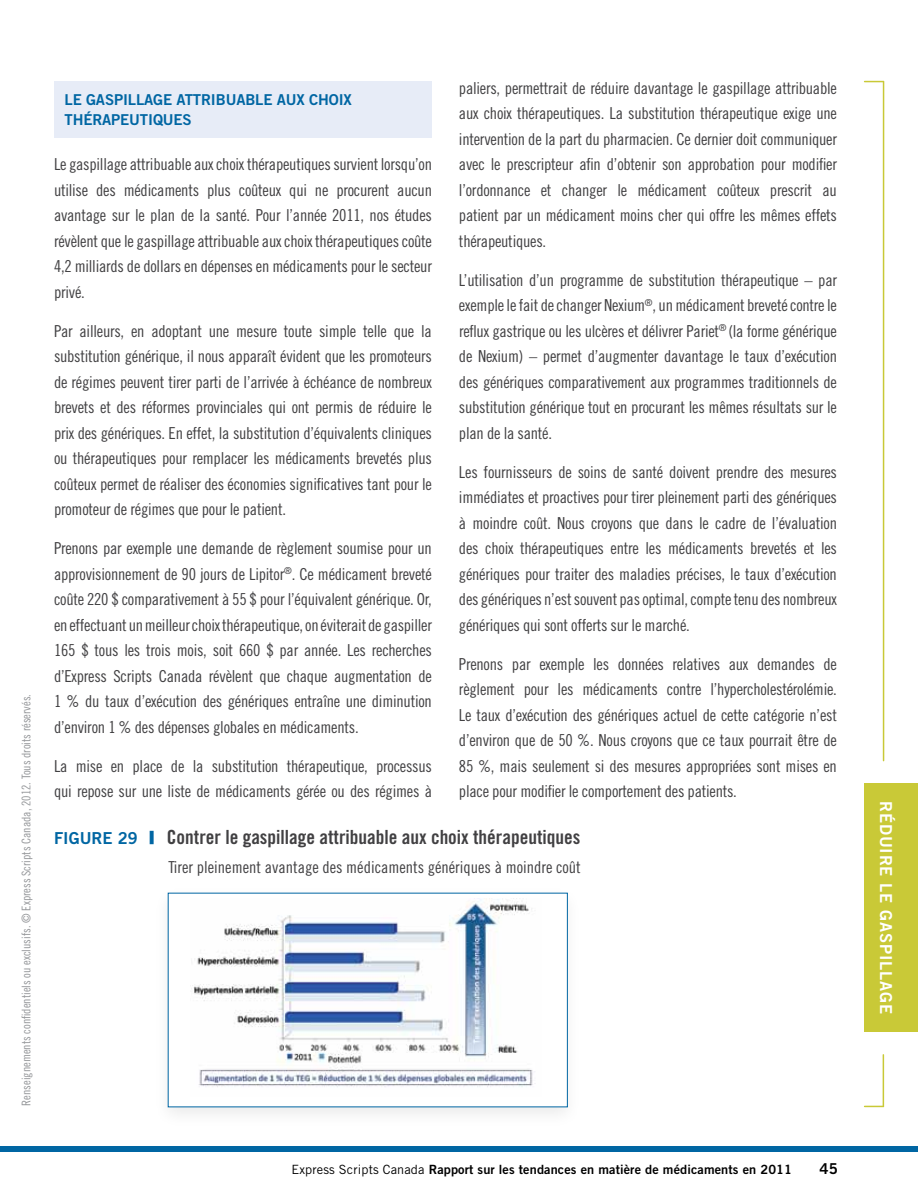
<style>
.page{position:relative;width:918px;height:1188px;background:#fff}
.page>*{position:absolute;margin:0;border:0;box-sizing:border-box;transform-origin:0 0}
.t1{font:19.5px "Trade Gothic Bold Cond Twenty";color:#414042}
.t2{font:16.5px/25.5px "Trade Gothic Cond Eighteen";letter-spacing:-.015em;color:#414042;text-align:justify}
.t3{font:16.5px "Trade Gothic Bold Two";letter-spacing:.05em;color:#fff}
.t4{font:15px/19.5px "Trade Gothic Bold Two";letter-spacing:-.01em;color:#0066a3}
.t5{font:15px "Trade Gothic Bold Two";color:#000}
.t6{font:12.75px "Trade Gothic Bold Two";letter-spacing:.01em;color:#000}
.t7{font:12px "Trade Gothic Cond Eighteen";color:#939598}
.s1{font-family:"Trade Gothic Bold Two";font-size:16.5px;color:#0066a3}
.s2{font-family:"Trade Gothic Bold Two";font-size:18px;color:#0066a3}
.s3{font-family:"Trade Gothic"}
</style>
<div class="page">
<div style="left:0;top:1146px;width:918px;height:6px;background:#0066a3"></div>
<div style="left:153px;top:885px;width:430px;height:244px;background:#000;opacity:.08"></div>
<div style="left:168px;top:893px;width:399px;height:214px;background:#fff"></div>
<img style="left:192px;top:898px;width:341px;height:189px">
<div style="left:54px;top:81px;width:378px;height:56px;background:#e1e8f6"></div>
<svg style="left:865px;top:81px;width:18px;height:1px"></svg>
<svg style="left:865px;top:1106px;width:18px;height:1px"></svg>
<hr style="left:883px;top:82px;width:1px;height:679px;background:#c9c937">
<hr style="left:883px;top:1055px;width:1px;height:51px;background:#c9c937">
<div style="left:864px;top:783px;width:54px;height:249px;background:#c9c937"></div>
<p class="t7" style="left:19px;top:1106px;width:413px;rotate:-90deg">Renseignements confidentiels ou exclusifs. © Express Scripts Canada, 2012. Tous droits réservés.</p>
<p class="t4" style="left:64px;top:90px;width:289px;text-indent:50px">PILLAG E ATTRIBUAB LE AUX CHOIX<br>THÉRAPEUTIQUES</p>
<p class="t4" style="left:64px;top:90px;width:32px">LE GAS</p>
<p class="t2" style="left:54px;top:152px;width:380px">Le gaspillage attribuable aux choix thérapeutiques survient lorsqu’on utilise des médicaments plus coûteux qui ne procurent aucun avantage sur le plan de la santé. Pour l’année 2011, nos études révèlent que le gaspillage attribuable aux choix thérapeutiques coûte 4,2 milliards de dollars en dépenses en médicaments pour le secteur privé.</p>
<p class="t2" style="left:54px;top:318px;width:380px">Par ailleurs, en adoptant une mesure toute simple telle que la substitution générique, il nous apparaît évident que les promoteurs de régimes peuvent tirer parti de l’arrivée à échéance de nombreux brevets et des réformes provinciales qui ont permis de réduire le prix des génériques. En effet, la substitution d’équivalents cliniques ou thérapeutiques pour remplacer les médicaments brevetés plus coûteux permet de réaliser des économies significatives tant pour le promoteur de régimes que pour le patient.</p>
<p class="t2" style="left:54px;top:536px;width:380px">Prenons par exemple une demande de règlement soumise pour un approvisionnement de 90 jours de Lipitor<sup>®</sup>. Ce médicament breveté coûte 220 $ comparativement à 55 $ pour l’équivalent générique. Or, en effectuant un meilleur choix thérapeutique, on éviterait de gaspiller 165 $ tous les trois mois, soit 660 $ par année. Les recherches d’Express Scripts Canada révèlent que chaque augmentation de 1 % du taux d’exécution des génériques entraîne une diminution d’environ 1 % des dépenses globales en médicaments.</p>
<p class="t2" style="left:54px;top:753px;width:380px">La mise en place de la substitution thérapeutique, processus qui repose sur une liste de médicaments gérée ou des régimes à</p>
<p class="t2" style="left:459px;top:75px;width:380px">paliers, permettrait de réduire davantage le gaspillage attribuable aux choix thérapeutiques. La substitution thérapeutique exige une intervention de la part du pharmacien. Ce dernier doit communiquer avec le prescripteur afin d’obtenir son approbation pour modifier l’ordonnance et changer le médicament coûteux prescrit au patient par un médicament moins cher qui offre les mêmes effets thérapeutiques.</p>
<p class="t2" style="left:459px;top:267px;width:380px">L’utilisation d’un programme de substitution thérapeutique – par exemple le fait de changer Nexium<sup>®</sup>, un médicament breveté contre le reflux gastrique ou les ulcères et délivrer Pariet<sup>®</sup> (la forme générique de Nexium) – permet d’augmenter davantage le taux d’exécution des génériques comparativement aux programmes traditionnels de substitution générique tout en procurant les mêmes résultats sur le plan de la santé.</p>
<p class="t2" style="left:459px;top:459px;width:380px">Les fournisseurs de soins de santé doivent prendre des mesures immédiates et proactives pour tirer pleinement parti des génériques à moindre coût. Nous croyons que dans le cadre de l’évaluation des choix thérapeutiques entre les médicaments brevetés et les génériques pour traiter des maladies précises, le taux d’exécution des génériques n’est souvent pas optimal, compte tenu des nombreux génériques qui sont offerts sur le marché.</p>
<p class="t2" style="left:459px;top:651px;width:380px">Prenons par exemple les données relatives aux demandes de règlement pour les médicaments contre l’hypercholestérolémie.<br>Le taux d’exécution des génériques actuel de cette catégorie n’est d’environ que de 50 %. Nous croyons que ce taux pourrait être de 85 %, mais seulement si des mesures appropriées sont mises en place pour modifier le comportement des patients.</p>
<p class="t1" style="left:54px;top:826px;width:528px"><span class="s1">FIGURE 29</span> <span class="s2">|</span> Contrer le gaspillage attribuable aux choix thérapeutiques</p>
<p class="t2" style="left:168px;top:854px;width:414px">Tirer pleinement avantage des médicaments génériques à moindre coût</p>
<p class="t6" style="left:292px;top:1161px;width:502px"><span class="s3">Express Scripts Canada</span> Rapport sur les tendances en matière de médicaments en 2011</p>
<p class="t5" style="left:820px;top:1160px;width:20px">45</p>
<p class="t3" style="left:896px;top:801px;width:212px;rotate:90deg">Réduire le gaspillage</p>
</div>
